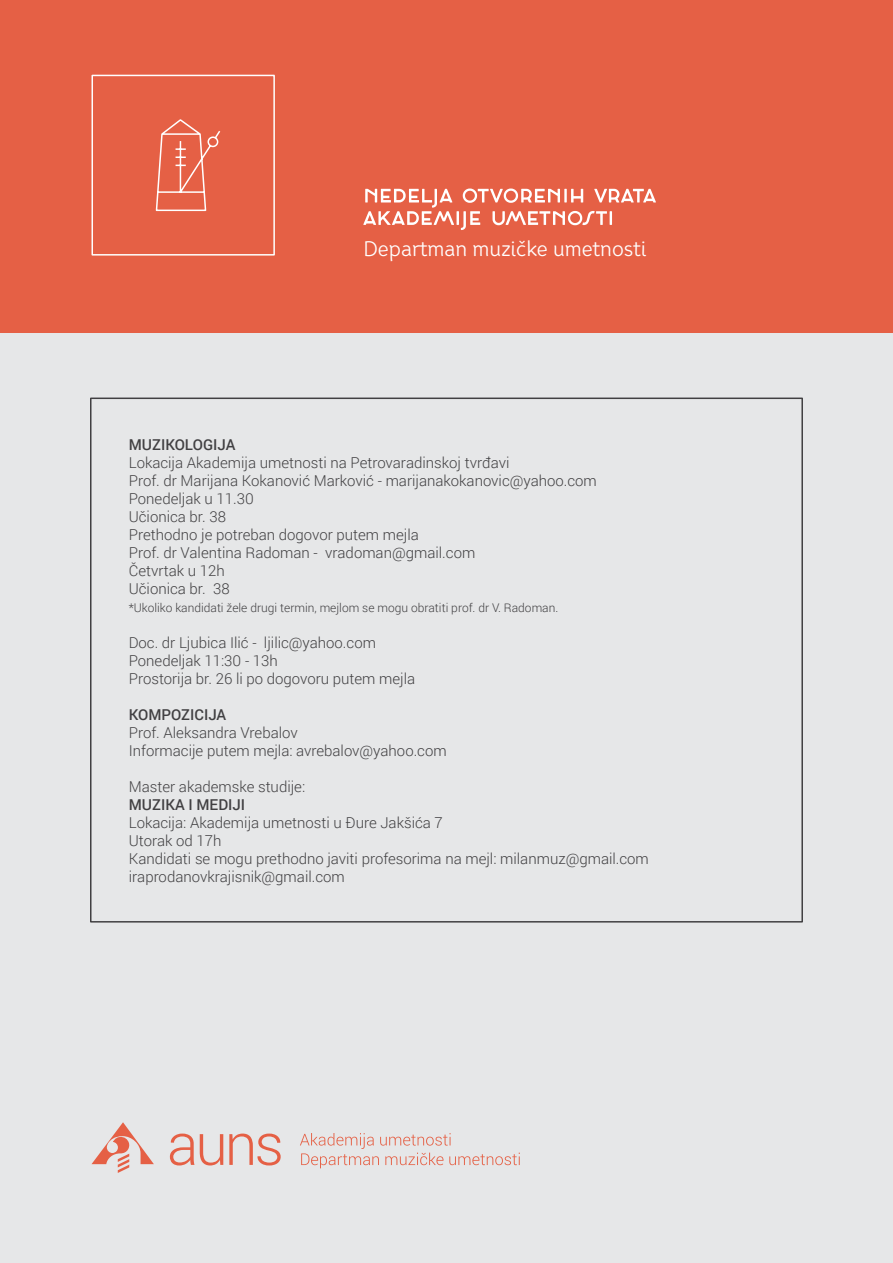
<style>
.page{position:relative;width:893px;height:1263px;background:#fff}
.page>*{position:absolute;margin:0;border:0;box-sizing:border-box;transform-origin:0 0}
.t1{font:21px "Nioki BG";color:#fff}
.t2{font:300 15px/18px "Roboto";color:#414042}
.t3{font:500 15px "Roboto";color:#414042}
.t4{font:300 12px "Roboto";color:#414042}
</style>
<div class="page">
<div style="left:0;top:0;width:893px;height:333px;background:#e56045"></div>
<div style="left:0;top:333px;width:893px;height:930px;background:#e6e7e8"></div>
<svg style="left:91px;top:74px;width:184px;height:182px"></svg>
<svg style="left:92px;top:1122px;width:62px;height:51px"></svg>
<svg style="left:170px;top:1133px;width:24px;height:32px"></svg>
<svg style="left:200px;top:1134px;width:23px;height:31px"></svg>
<svg style="left:229px;top:1133px;width:52px;height:32px"></svg>
<svg style="left:300px;top:1133px;width:220px;height:35px"></svg>
<svg style="left:363px;top:188px;width:293px;height:42px"></svg>
<h1 class="t1" style="left:363px;top:236px;width:285px">Departman muzičke umetnosti</h1>
<p class="t3" style="left:129px;top:434px;width:108px">MUZIKOLOGIJA</p>
<p class="t2" style="left:129px;top:453px;width:470px">Lokacija Akademija umetnosti na Petrovaradinskoj tvrđavi<br>Prof. dr Marijana Kokanović Marković - marijanakokanovic@yahoo.com Ponedeljak u 11.30<br>Učionica br. 38<br>Prethodno je potreban dogovor putem mejla<br>Prof. dr Valentina Radoman - vradoman@gmail.com<br>Četvrtak u 12h<br>Učionica br. 38</p>
<p class="t4" style="left:129px;top:599px;width:431px">*Ukoliko kandidati žele drugi termin, mejlom se mogu obratiti prof. dr V. Radoman.</p>
<p class="t2" style="left:129px;top:633px;width:288px">Doc. dr Ljubica Ilić - ljilic@yahoo.com<br>Ponedeljak 11:30 - 13h<br>Prostorija br. 26 li po dogovoru putem mejla</p>
<p class="t3" style="left:129px;top:704px;width:99px">KOMPOZICIJA</p>
<p class="t2" style="left:129px;top:723px;width:319px">Prof. Aleksandra Vrebalov<br>Informacije putem mejla: avrebalov@yahoo.com</p>
<p class="t2" style="left:129px;top:777px;width:178px">Master akademske studije:</p>
<p class="t3" style="left:129px;top:794px;width:118px">MUZIKA I MEDIJI</p>
<p class="t2" style="left:129px;top:813px;width:522px">Lokacija: Akademija umetnosti u Đure Jakšića 7<br>Utorak od 17h<br>Kandidati se mogu prethodno javiti profesorima na mejl: milanmuz@gmail.com iraprodanovkrajisnik@gmail.com</p>
</div>
